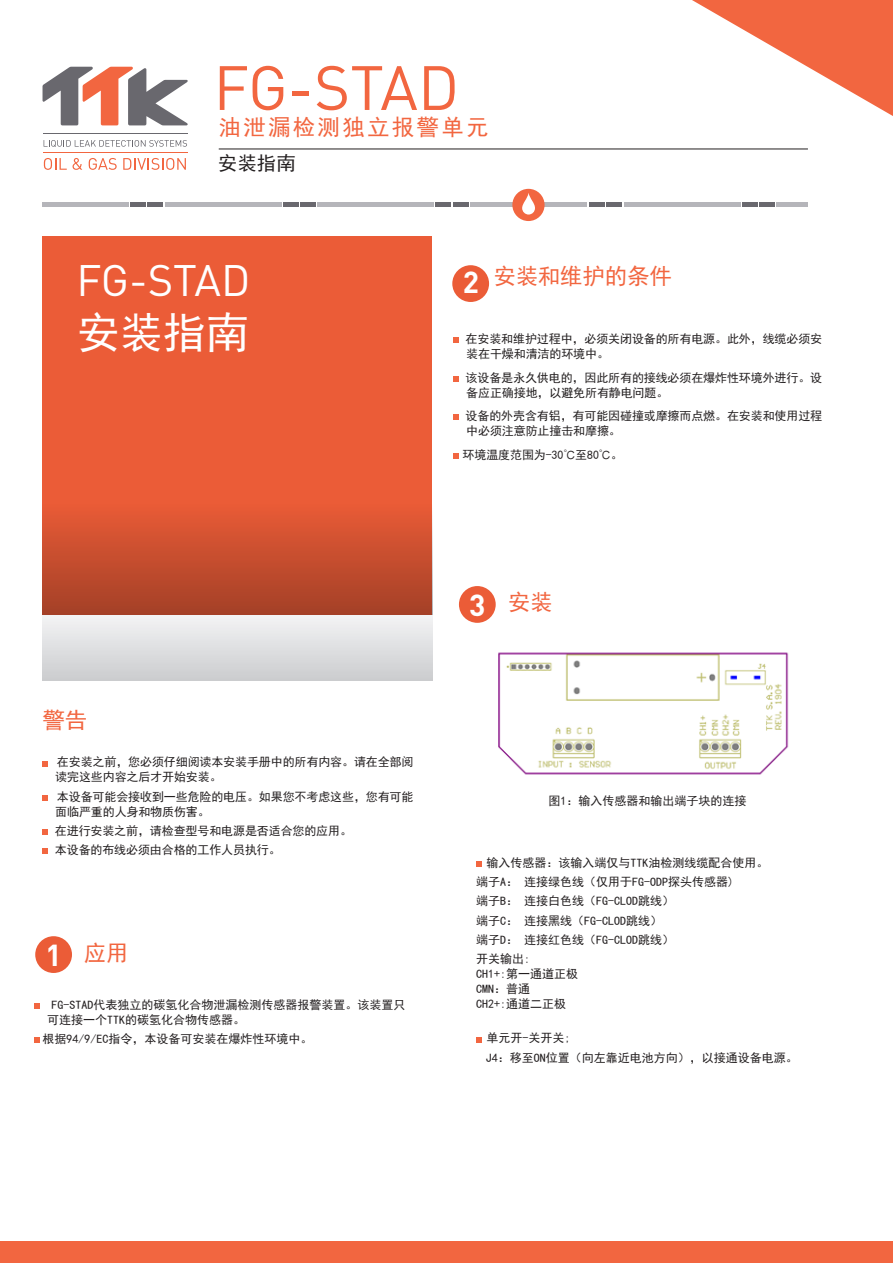
<style>
.page{position:relative;width:893px;height:1263px;background:#fff}
.page>*{position:absolute;margin:0;border:0;box-sizing:border-box;transform-origin:0 0}
.t1{font:61.5px "DINOT";letter-spacing:-.01em;color:#f26640}
.t2{font:43.5px "DINOT";letter-spacing:-.01em;color:#fff}
.t3{font:43.5px "Sim Hei";color:#fff}
.t4{font:700 30px "DINOT";color:#fff}
.t5{font:22.5px "Sim Hei";letter-spacing:.1em;color:#f26640}
.t6{font:22.5px "Sim Hei";letter-spacing:-.01em;color:#f26640}
.t7{font:22.5px "Sim Hei";letter-spacing:.045em;color:#f26640}
.t8{font:19.5px "Sim Hei";color:#231f20}
.t9{font:12px/15px "Sim Hei";letter-spacing:-.01em;color:#231f20}
</style>
<div class="page">
<div style="left:43px;top:236px;width:389px;height:379px;background:#eb5c37"></div>
<div style="left:43px;top:615px;width:389px;height:66px;background:linear-gradient(to bottom,#f3f4f5,#cbcccf)"></div>
<div style="left:43px;top:501px;width:389px;height:114px;background:linear-gradient(to bottom,#eb5c37,#a44027)"></div>
<hr style="left:219px;top:149px;width:589px;height:1px;background:#231f20">
<hr style="left:43px;top:203px;width:86px;height:4px;background:#b5b5ba">
<hr style="left:130px;top:203px;width:16px;height:4px;background:#69686e">
<hr style="left:165px;top:203px;width:116px;height:4px;background:#b5b5ba">
<hr style="left:147px;top:203px;width:16px;height:4px;background:#69686e">
<hr style="left:283px;top:203px;width:15px;height:4px;background:#69686e">
<hr style="left:317px;top:203px;width:117px;height:4px;background:#b5b5ba">
<hr style="left:300px;top:203px;width:16px;height:4px;background:#69686e">
<hr style="left:436px;top:203px;width:15px;height:4px;background:#69686e">
<hr style="left:470px;top:203px;width:117px;height:4px;background:#b5b5ba">
<hr style="left:453px;top:203px;width:15px;height:4px;background:#69686e">
<hr style="left:589px;top:203px;width:16px;height:4px;background:#69686e">
<hr style="left:606px;top:203px;width:16px;height:4px;background:#69686e">
<hr style="left:777px;top:203px;width:31px;height:4px;background:#b5b5ba">
<hr style="left:760px;top:203px;width:15px;height:4px;background:#69686e">
<hr style="left:624px;top:203px;width:117px;height:4px;background:#b5b5ba">
<hr style="left:742px;top:203px;width:16px;height:4px;background:#69686e">
<div style="left:512px;top:189px;width:33px;height:32px;background:#f26640;border-radius:50%"></div>
<svg style="left:522px;top:193px;width:13px;height:22px"></svg>
<svg style="left:692px;top:0;width:201px;height:116px"></svg>
<svg style="left:43px;top:67px;width:145px;height:58px"></svg>
<hr style="left:43px;top:133px;width:145px;height:1px;background:#69686e">
<hr style="left:43px;top:152px;width:145px;height:1px;background:#f26640">
<svg style="left:44px;top:140px;width:143px;height:7px"></svg>
<svg style="left:44px;top:158px;width:23px;height:12px"></svg>
<svg style="left:73px;top:158px;width:9px;height:12px"></svg>
<svg style="left:89px;top:158px;width:28px;height:12px"></svg>
<svg style="left:123px;top:158px;width:63px;height:12px"></svg>
<div style="left:35px;top:936px;width:37px;height:37px;background:#eb5c37;border-radius:50%"></div>
<div style="left:0;top:1242px;width:893px;height:21px;background:#f26640"></div>
<div style="left:452px;top:265px;width:37px;height:37px;background:#eb5c37;border-radius:50%"></div>
<svg style="left:454px;top:337px;width:5px;height:6px"></svg>
<svg style="left:454px;top:376px;width:5px;height:6px"></svg>
<svg style="left:454px;top:414px;width:5px;height:6px"></svg>
<svg style="left:454px;top:453px;width:5px;height:6px"></svg>
<svg style="left:34px;top:1003px;width:6px;height:5px"></svg>
<svg style="left:34px;top:1037px;width:6px;height:6px"></svg>
<svg style="left:43px;top:761px;width:5px;height:5px"></svg>
<svg style="left:43px;top:795px;width:5px;height:6px"></svg>
<svg style="left:43px;top:829px;width:5px;height:6px"></svg>
<svg style="left:43px;top:848px;width:5px;height:6px"></svg>
<svg style="left:476px;top:861px;width:6px;height:6px"></svg>
<svg style="left:476px;top:1037px;width:6px;height:5px"></svg>
<div style="left:459px;top:586px;width:37px;height:37px;background:#eb5c37;border-radius:50%"></div>
<img style="left:498px;top:652px;width:291px;height:123px">
<p class="t1" style="left:213px;top:46px;width:247px">FG-STAD</p>
<p class="t5" style="left:219px;top:116px;width:271px">油泄漏检测独立报警单元</p>
<p class="t8" style="left:218px;top:153px;width:79px">安装指南</p>
<p class="t2" style="left:77px;top:251px;width:175px">FG-STAD</p>
<p class="t3" style="left:77px;top:311px;width:174px">安装指南</p>
<p class="t4" style="left:463px;top:262px;width:18px">2</p>
<p class="t6" style="left:493px;top:265px;width:180px">安装和维护的条件</p>
<p class="t9" style="left:466px;top:331px;width:358px">在安装和维护过程中，必须关闭设备的所有电源。此外，线缆必须安装在干燥和清洁的环境中。</p>
<p class="t9" style="left:466px;top:370px;width:358px">该设备是永久供电的，因此所有的接线必须在爆炸性环境外进行。设备应正确接地，以避免所有静电问题。</p>
<p class="t9" style="left:466px;top:408px;width:358px">设备的外壳含有铝，有可能因碰撞或摩擦而点燃。在安装和使用过程中必须注意防止撞击和摩擦。</p>
<p class="t9" style="left:463px;top:447px;width:162px">环境温度范围为-30℃至80℃。</p>
<p class="t7" style="left:43px;top:708px;width:46px">警告</p>
<p class="t9" style="left:55px;top:755px;width:360px">在安装之前，您必须仔细阅读本安装手册中的所有内容。请在全部阅读完这些内容之后才开始安装。</p>
<p class="t9" style="left:55px;top:789px;width:360px">本设备可能会接收到一些危险的电压。如果您不考虑这些，您有可能面临严重的人身和物质伤害。</p>
<p class="t9" style="left:55px;top:823px;width:299px">在进行安装之前，请检查型号和电源是否适合您的应用。</p>
<p class="t9" style="left:55px;top:842px;width:227px">本设备的布线必须由合格的工作人员执行。</p>
<p class="t4" style="left:45px;top:935px;width:18px">1</p>
<p class="t7" style="left:84px;top:942px;width:46px">应用</p>
<p class="t9" style="left:47px;top:997px;width:360px;text-indent:4px">FG-STAD代表独立的碳氢化合物泄漏检测传感器报警装置。该装置只可连接一个TTK的碳氢化合物传感器。</p>
<p class="t9" style="left:42px;top:1031px;width:271px">根据94/9/EC指令，本设备可安装在爆炸性环境中。</p>
<p class="t4" style="left:469px;top:584px;width:18px">3</p>
<p class="t7" style="left:508px;top:591px;width:46px">安装</p>
<p class="t9" style="left:549px;top:793px;width:199px">图1：输入传感器和输出端子块的连接</p>
<p class="t9" style="left:487px;top:855px;width:283px">输入传感器：该输入端仅与TTK油检测线缆配合使用。</p>
<p class="t9" style="left:476px;top:874px;width:259px">端子A： 连接绿色线（仅用于FG-ODP探头传感器)</p>
<p class="t9" style="left:476px;top:894px;width:199px">端子B： 连接白色线（FG-CLOD跳线）</p>
<p class="t9" style="left:476px;top:913px;width:187px">端子C： 连接黑线（FG-CLOD跳线）</p>
<p class="t9" style="left:476px;top:932px;width:199px">端子D： 连接红色线（FG-CLOD跳线）</p>
<p class="t9" style="left:476px;top:951px;width:55px">开关输出:</p>
<p class="t9" style="left:476px;top:966px;width:103px">CH1+:第一通道正极</p>
<p class="t9" style="left:476px;top:981px;width:55px">CMN：普通</p>
<p class="t9" style="left:476px;top:996px;width:91px">CH2+:通道二正极</p>
<p class="t9" style="left:487px;top:1031px;width:85px">单元开-关开关;</p>
<p class="t9" style="left:486px;top:1050px;width:313px">J4：移至ON位置（向左靠近电池方向），以接通设备电源。</p>
</div>
